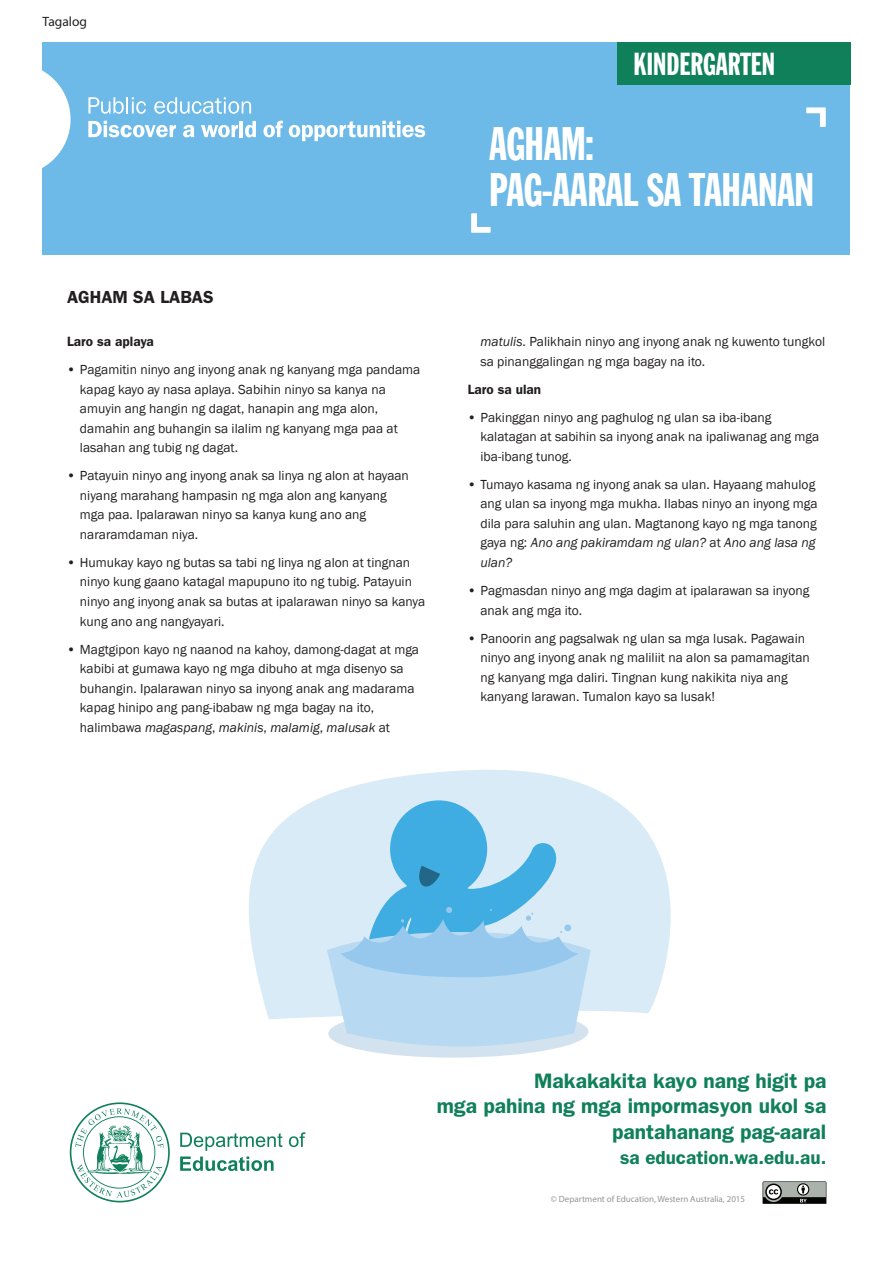
<style>
.page{position:relative;width:893px;height:1263px;background:#fff}
.page>*{position:absolute;margin:0;border:0;box-sizing:border-box;transform-origin:0 0}
.t1{font:45.9px "Franklin Gothic Extra Cond";letter-spacing:-.01em;color:#fff}
.t2{font:31.05px "Franklin Gothic Extra Cond";color:#fff}
.t3{font:600 21px/25.2px "ITC Franklin Gothic Std";color:#10805a;text-align:right}
.t4{font:600 18.9px "ITC Franklin Gothic Std";color:#10805a}
.t5{font:600 17.55px "ITC Franklin Gothic Std";color:#231f20}
.t6{font:13.5px/19.5px "Franklin Gothic";color:#231f20}
.t7{font:600 13.5px "ITC Franklin Gothic Std";color:#231f20}
.t8{font:13.5px "Myriad Pro";color:#231f20}
.t9{font:9px "Myriad Pro";color:#939598}
.s1{font-family:"ITC Franklin Gothic Std";font-weight:600}
.s2{font-style:italic}
</style>
<div class="page">
<div style="left:43px;top:43px;width:807px;height:212px;background:#6db9e7"></div>
<svg style="left:42px;top:63px;width:29px;height:112px"></svg>
<svg style="left:88px;top:97px;width:58px;height:17px"></svg>
<svg style="left:154px;top:97px;width:97px;height:17px"></svg>
<svg style="left:88px;top:121px;width:88px;height:16px"></svg>
<svg style="left:183px;top:125px;width:11px;height:12px"></svg>
<svg style="left:201px;top:125px;width:37px;height:12px"></svg>
<hr style="left:240px;top:121px;width:3px;height:16px;background:#fff">
<svg style="left:245px;top:121px;width:11px;height:16px"></svg>
<svg style="left:263px;top:121px;width:20px;height:16px"></svg>
<svg style="left:289px;top:121px;width:136px;height:20px"></svg>
<div style="left:617px;top:43px;width:233px;height:42px;background:#10805a"></div>
<svg style="left:70px;top:1102px;width:100px;height:100px"></svg>
<svg style="left:289px;top:1132px;width:16px;height:15px"></svg>
<svg style="left:180px;top:1132px;width:103px;height:39px"></svg>
<svg style="left:763px;top:1181px;width:63px;height:23px"></svg>
<svg style="left:471px;top:213px;width:20px;height:20px"></svg>
<svg style="left:806px;top:107px;width:20px;height:20px"></svg>
<svg style="left:249px;top:769px;width:422px;height:250px;fill:#d9ebf7"></svg>
<div style="left:390px;top:800px;width:97px;height:97px;background:#40ade2;border-radius:50%"></div>
<svg style="left:327px;top:841px;width:264px;height:216px;background:#a6d3ee"></svg>
<p class="t8" style="left:43px;top:13px;width:46px">Tagalog</p>
<p class="t5" style="left:67px;top:286px;width:148px">AGHAM SA LABAS</p>
<p class="t7" style="left:67px;top:334px;width:88px">Laro sa aplaya</p>
<p class="t6" style="left:80px;top:360px;width:342px;text-indent:-13px"><span class="s1">•</span> Pagamitin ninyo ang inyong anak ng kanyang mga pandama kapag kayo ay nasa aplaya. Sabihin ninyo sa kanya na amuyin ang hangin ng dagat, hanapin ang mga alon, damahin ang buhangin sa ilalim ng kanyang mga paa at lasahan ang tubig ng dagat.</p>
<p class="t6" style="left:80px;top:466px;width:330px;text-indent:-13px"><span class="s1">•</span> Patayuin ninyo ang inyong anak sa linya ng alon at hayaan niyang marahang hampasin ng mga alon ang kanyang mga paa. Ipalarawan ninyo sa kanya kung ano ang nararamdaman niya.</p>
<p class="t6" style="left:80px;top:553px;width:347px;text-indent:-13px"><span class="s1">•</span> Humukay kayo ng butas sa tabi ng linya ng alon at tingnan ninyo kung gaano katagal mapupuno ito ng tubig. Patayuin ninyo ang inyong anak sa butas at ipalarawan ninyo sa kanya kung ano ang nangyayari.</p>
<p class="t6" style="left:80px;top:639px;width:341px;text-indent:-13px"><span class="s1">•</span> Magtgipon kayo ng naanod na kahoy, damong-dagat at mga kabibi at gumawa kayo ng mga dibuho at mga disenyo sa buhangin. Ipalarawan ninyo sa inyong anak ang madarama kapag hinipo ang pang-ibabaw ng mga bagay na ito, halimbawa <span class="s2">magaspang</span>, <span class="s2">makinis</span>, <span class="s2">malamig</span>, <span class="s2">malusak</span> at</p>
<h2 class="t2" style="left:634px;top:48px;width:143px">KINDERGARTEN</h2>
<p class="t1" style="left:489px;top:119px;width:107px">AGHAM:</p>
<p class="t1" style="left:489px;top:165px;width:327px">PAG-AARAL SA TAHANAN</p>
<p class="t6" style="left:480px;top:332px;width:346px"><span class="s2">matulis</span>. Palikhain ninyo ang inyong anak ng kuwento tungkol sa pinanggalingan ng mga bagay na ito.</p>
<p class="t7" style="left:468px;top:381px;width:75px">Laro sa ulan</p>
<p class="t6" style="left:480px;top:408px;width:340px;text-indent:-13px"><span class="s1">•</span> Pakinggan ninyo ang paghulog ng ulan sa iba-ibang kalatagan at sabihin sa inyong anak na ipaliwanag ang mga iba-ibang tunog.</p>
<p class="t6" style="left:480px;top:475px;width:339px;text-indent:-13px"><span class="s1">•</span> Tumayo kasama ng inyong anak sa ulan. Hayaang mahulog ang ulan sa inyong mga mukha. Ilabas ninyo an inyong mga dila para saluhin ang ulan. Magtanong kayo ng mga tanong gaya ng: <span class="s2">Ano ang pakiramdam ng ulan?</span> at <span class="s2">Ano ang lasa ng ulan?</span></p>
<p class="t6" style="left:480px;top:581px;width:330px;text-indent:-13px"><span class="s1">•</span> Pagmasdan ninyo ang mga dagim at ipalarawan sa inyong anak ang mga ito.</p>
<p class="t6" style="left:480px;top:628px;width:331px;text-indent:-13px"><span class="s1">•</span> Panoorin ang pagsalwak ng ulan sa mga lusak. Pagawain ninyo ang inyong anak ng maliliit na alon sa pamamagitan ng kanyang mga daliri. Tingnan kung nakikita niya ang kanyang larawan. Tumalon kayo sa lusak!</p>
<h3 class="t3" style="left:437px;top:1068px;width:391px">Makakakita kayo nang higit pa<br>mga pahina ng mga impormasyon ukol sa pantahanang pag-aaral</h3>
<h3 class="t4" style="left:620px;top:1146px;width:208px">sa education.wa.edu.au.</h3>
<p class="t9" style="left:551px;top:1193px;width:196px">© Department of Education, Western Australia, 2015</p>
</div>
